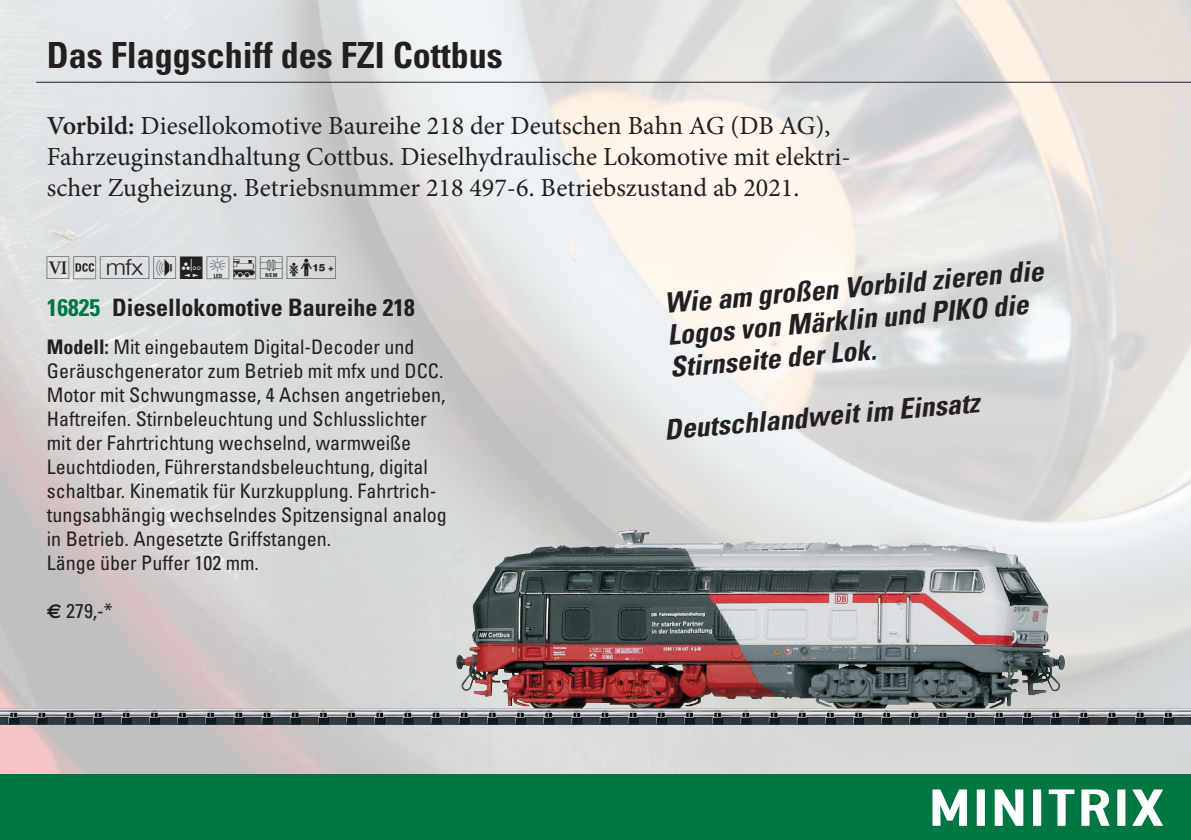
<style>
.page{position:relative;width:1191px;height:840px;background:#fff}
.page>*{position:absolute;margin:0;border:0;box-sizing:border-box;transform-origin:0 0}
.t1{font:700 condensed 36px "Univers LT Std";color:#231f20}
.t2{font:italic 700 condensed 28px/32px "Univers LT Std";color:#231f20}
.t3{font:28px "Trix Piktos";color:#231f20}
.t4{font:26px/31.2px "Minion Pro";color:#231f20}
.t5{font:700 condensed 24px "Univers LT Std";color:#231f20}
.t6{font:condensed 20px/24px "Univers LT Std";color:#231f20}
.s1{font-weight:600}
.s2{font-family:"Maerklin Piktos"}
.s3{color:#007742}
.s4{font-weight:700}
.s5{font-family:"Euro Sans";font-weight:700;font-stretch:normal}
</style>
<div class="page">
<img style="left:0;top:0;width:1191px;height:774px">
<img style="left:0;top:531px;width:1191px;height:193px">
<hr style="left:36px;top:82px;width:1155px;height:1px;background:#231f20">
<div style="left:0;top:774px;width:1191px;height:65px;background:#007742"></div>
<svg style="left:932px;top:789px;width:35px;height:36px"></svg>
<svg style="left:976px;top:789px;width:9px;height:36px"></svg>
<svg style="left:994px;top:789px;width:29px;height:36px"></svg>
<svg style="left:1033px;top:789px;width:8px;height:36px"></svg>
<svg style="left:1048px;top:789px;width:26px;height:36px"></svg>
<svg style="left:1081px;top:789px;width:28px;height:36px"></svg>
<svg style="left:1117px;top:789px;width:8px;height:36px"></svg>
<svg style="left:1132px;top:789px;width:30px;height:36px"></svg>
<h1 class="t1" style="left:47px;top:33px;width:457px">Das Flaggschiff des FZI Cottbus</h1>
<h3 class="t4" style="left:47px;top:110px;width:805px"><span class="s1">Vorbild:</span> Diesellokomotive Baureihe 218 der Deutschen Bahn AG (DB AG),<br>Fahrzeuginstandhaltung Cottbus. Dieselhydraulische Lokomotive mit elektri&shy;scher Zugheizung. Betriebsnummer 218 497-6. Betriebszustand ab 2021.</h3>
<h2 class="t3" style="left:47px;top:253px;width:295px">·§`<span class="s2">h</span>P,Y<span class="s2">U</span>\</h2>
<p class="t5" style="left:47px;top:292px;width:369px"><span class="s3">16825</span> Diesellokomotive Baureihe 218</p>
<p class="t6" style="left:47px;top:334px;width:401px"><span class="s4">Modell:</span> Mit eingebautem Digital-Decoder und Geräuschgenerator zum Betrieb mit mfx und DCC.<br>Motor mit Schwungmasse, 4 Achsen angetrieben, Haftreifen. Stirnbeleuchtung und Schlusslichter mit der Fahrtrichtung wechselnd, warmweiße Leuchtdioden, Führerstandsbeleuchtung, digital schaltbar. Kinematik für Kurzkupplung. Fahrtrich&shy;tungsabhängig wechselndes Spitzensignal analog in Betrieb. Angesetzte Griffstangen.<br>Länge über Puffer 102 mm.</p>
<p class="t6" style="left:47px;top:598px;width:68px"><span class="s5">€</span> 279,-*</p>
<h2 class="t2" style="left:663px;top:287px;width:382px;rotate:-5deg">Wie am großen Vorbild zieren die<br>Logos von Märklin und PIKO die<br>Stirnseite der Lok.</h2>
<h2 class="t2" style="left:663px;top:414px;width:317px;rotate:-5deg">Deutschlandweit im Einsatz</h2>
</div>
